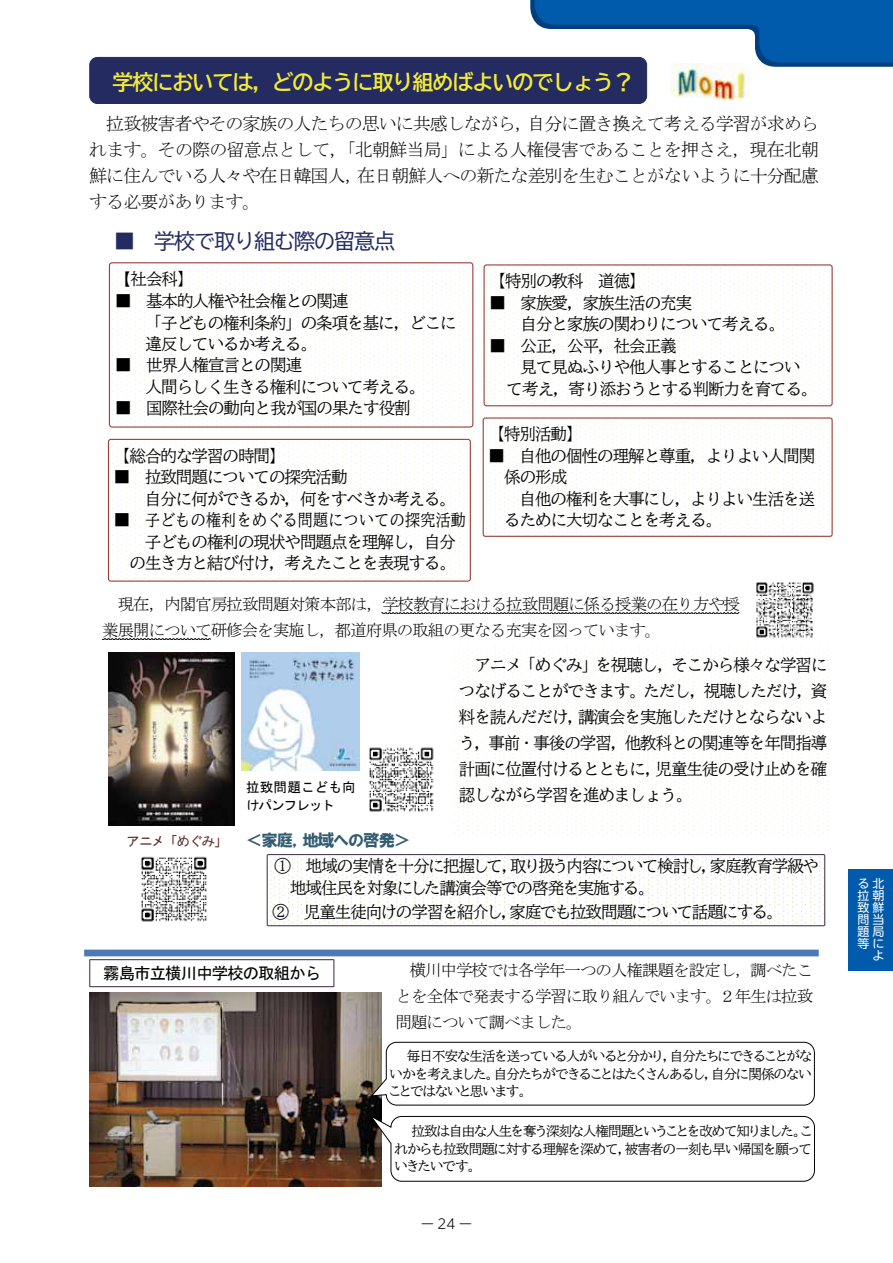
<style>
.page{position:relative;width:893px;height:1263px;background:#fff}
.page>*{position:absolute;margin:0;border:0;box-sizing:border-box;transform-origin:0 0}
.t1{font:21px "BIZ UD Gothic Bold";letter-spacing:-.045em;color:#f4ec34}
.t2{font:21px "BIZ UD Gothic";letter-spacing:-.045em;color:#232b61}
.t3{font:18px/26px "MS Mincho";letter-spacing:-.055em;color:#060606;text-align:justify}
.t4{font:16.5px/21.5px "BIZ UD Mincho Medium";letter-spacing:-.06em;color:#000}
.t5{font:16.5px/26px "MS Mincho";letter-spacing:-.06em;color:#000;text-align:justify}
.t6{font:16.5px/21.5px "BIZ UDP Mincho Medium";letter-spacing:-.055em;color:#000}
.t7{font:16.5px "BIZ UD Mincho Medium";letter-spacing:.025em;color:#000}
.t8{font:16.5px "MS Gothic";letter-spacing:-.06em;color:#000}
.t9{font:16.5px "HGP Soei Kakugothic UB";letter-spacing:-.06em;color:#325c71}
.t10{font:13.5px/17.5px "BIZ UDP Mincho Medium";letter-spacing:-.03em;color:#000;text-align:justify}
.t11{font:13.5px/17.4px "MS Gothic";letter-spacing:.015em;color:#000}
.t12{font:13.5px "MS Gothic";letter-spacing:-.07em;color:#5f2f2a}
.t13{font:300 13.5px "UD Shin M Go Pr 6";color:#000}
.t14{font:12px/12px "UD Shin M Go Pr 6";color:#fff;text-align:right}
.s1{font-family:"MS Mincho"}
</style>
<div class="page">
<img style="left:109px;top:652px;width:125px;height:173px">
<img style="left:241px;top:653px;width:118px;height:118px">
<div style="left:84px;top:950px;width:735px;height:6px;background:#4e79b4"></div>
<svg style="left:109px;top:263px;width:364px;height:164px"></svg>
<div style="left:109px;top:262px;width:364px;height:166px;border:1px solid #9a4039;border-radius:3px"></div>
<svg style="left:382px;top:613px;width:357px;height:1px"></svg>
<svg style="left:102px;top:639px;width:109px;height:1px"></svg>
<svg style="left:108px;top:439px;width:362px;height:142px"></svg>
<div style="left:108px;top:439px;width:363px;height:143px;border:1px solid #9a4039;border-radius:2px"></div>
<svg style="left:484px;top:265px;width:348px;height:141px"></svg>
<div style="left:484px;top:264px;width:349px;height:142px;border:1px solid #9a4039;border-radius:2px"></div>
<img style="left:756px;top:582px;width:58px;height:56px">
<svg style="left:483px;top:418px;width:349px;height:118px"></svg>
<div style="left:483px;top:417px;width:350px;height:120px;border:1px solid #9a4039;border-radius:2px"></div>
<svg style="left:267px;top:854px;width:558px;height:72px"></svg>
<div style="left:267px;top:854px;width:558px;height:72px;border:1px solid #4f3e57"></div>
<img style="left:90px;top:992px;width:292px;height:194px">
<div style="left:386px;top:1042px;width:429px;height:63px;border:1px solid #000;border-radius:10px"></div>
<div style="left:391px;top:1116px;width:424px;height:65px;border:1px solid #000;border-radius:11px"></div>
<img style="left:670px;top:67px;width:80px;height:35px">
<img style="left:140px;top:856px;width:67px;height:66px">
<div style="left:90px;top:57px;width:557px;height:46px;background:#232b61;border-radius:8px"></div>
<div style="left:89px;top:57px;width:558px;height:47px;border:1px solid #232b61;border-radius:8px"></div>
<img style="left:369px;top:747px;width:65px;height:65px">
<div style="left:89px;top:959px;width:245px;height:28px;border:1px solid #4f3e57"></div>
<svg style="left:530px;top:0;width:363px;height:67px"></svg>
<div style="left:849px;top:869px;width:44px;height:101px;background:#005bac"></div>
<p class="t1" style="left:112px;top:72px;width:523px">学校においては，どのように取り組めばよいのでしょう？</p>
<p class="t3" style="left:89px;top:111px;width:731px;text-indent:17px">拉致被害者やその家族の人たちの思いに共感しながら，自分に置き換えて考える学習が求められます。その際の留意点として，「北朝鮮当局」による人権侵害であることを押さえ，現在北朝鮮に住んでいる人々や在日韓国人，在日朝鮮人への新たな差別を生むことがないように十分配慮する必要があります。</p>
<p class="t2" style="left:114px;top:230px;width:283px">■ 学校で取り組む際の留意点</p>
<p class="t4" style="left:115px;top:268px;width:80px"><span class="s1">【</span>社会科】</p>
<p class="t4" style="left:146px;top:290px;width:313px;text-indent:-31px">■ 基本的人権や社会権との関連<br>「子どもの権利条約」の条項を基に，どこに違反しているか考える。</p>
<p class="t4" style="left:146px;top:354px;width:282px;text-indent:-31px">■ 世界人権宣言との関連<br>人間らしく生きる権利について考える。</p>
<p class="t4" style="left:115px;top:397px;width:297px">■ 国際社会の動向と我が国の果たす役割</p>
<p class="t4" style="left:114px;top:445px;width:173px">【総合的な学習の時間】</p>
<p class="t4" style="left:145px;top:466px;width:313px;text-indent:-31px">■ 拉致問題についての探究活動<br>自分に何ができるか，何をすべきか考える。</p>
<p class="t7" style="left:114px;top:512px;width:353px">■ 子どもの権利をめぐる問題についての探究活動</p>
<p class="t4" style="left:145px;top:531px;width:313px">子どもの権利の現状や問題点を理解し，自分</p>
<p class="t4" style="left:130px;top:552px;width:328px">の生き方と結び付け，考えたことを表現する。</p>
<p class="t4" style="left:490px;top:270px;width:158px">【特別の教科 道徳】</p>
<p class="t4" style="left:521px;top:292px;width:266px;text-indent:-31px">■ 家族愛，家族生活の充実<br>自分と家族の関わりについて考える。</p>
<p class="t4" style="left:490px;top:335px;width:189px">■ 公正，公平，社会正義</p>
<p class="t4" style="left:521px;top:356px;width:282px">見て見ぬふりや他人事とすることについ</p>
<p class="t4" style="left:507px;top:378px;width:313px">て考え，寄り添おうとする判断力を育てる。</p>
<p class="t4" style="left:489px;top:423px;width:95px">【特別活動】</p>
<p class="t4" style="left:504px;top:445px;width:313px;text-indent:-16px">■ 自他の個性の理解と尊重，よりよい人間関係の形成</p>
<p class="t4" style="left:504px;top:488px;width:312px;text-indent:15px">自他の権利を大事にし，よりよい生活を送るために大切なことを考える。</p>
<p class="t5" style="left:102px;top:591px;width:640px;text-indent:16px">現在，内閣官房拉致問題対策本部は，学校教育における拉致問題に係る授業の在り方や授業展開について研修会を実施し，都道府県の取組の更なる充実を図っています。</p>
<p class="t12" style="left:127px;top:835px;width:103px">アニメ「めぐみ」</p>
<p class="t11" style="left:246px;top:779px;width:111px">拉致問題こども向けパンフレット</p>
<p class="t9" style="left:246px;top:832px;width:166px">＜家庭，地域への啓発＞</p>
<p class="t4" style="left:459px;top:651px;width:370px;line-height:26px;text-align:justify;text-indent:16px">アニメ「めぐみ」を視聴し，そこから様々な学習につなげることができます。ただし，視聴しただけ，資料を読んだだけ，講演会を実施しただけとならないよう，事前・事後の学習，他教科との関連等を年間指導計画に位置付けるとともに，児童生徒の受け止めを確認しながら学習を進めましょう。</p>
<p class="t6" style="left:290px;top:855px;width:530px;text-indent:-16px">① 地域の実情を十分に把握して，取り扱う内容について検討し，家庭教育学級や地域住民を対象にした講演会等での啓発を実施する。</p>
<p class="t6" style="left:272px;top:900px;width:506px">② 児童生徒向けの学習を紹介し，家庭でも拉致問題について話題にする。</p>
<p class="t8" style="left:103px;top:965px;width:220px">霧島市立横川中学校の取組から</p>
<p class="t5" style="left:395px;top:957px;width:419px;text-indent:14px">横川中学校では各学年一つの人権課題を設定し，調べたことを全体で発表する学習に取り組んでいます。２年生は拉致問題について調べました。</p>
<p class="t10" style="left:390px;top:1047px;width:423px;text-indent:17px">毎日不安な生活を送っている人がいると分かり，自分たちにできることがないかを考えました。自分たちができることはたくさんあるし，自分に関係のないことではないと思います。</p>
<p class="t10" style="left:394px;top:1122px;width:419px;text-indent:17px">拉致は自由な人生を奪う深刻な人権問題ということを改めて知りました。これからも拉致問題に対する理解を深めて，被害者の一刻も早い帰国を願っていきたいです。</p>
<p class="t13" style="left:421px;top:1213px;width:53px">ー24ー</p>
<p class="t14" style="left:857px;top:877px;width:28px">る北拉朝致鮮問当題局等によ</p>
</div>
